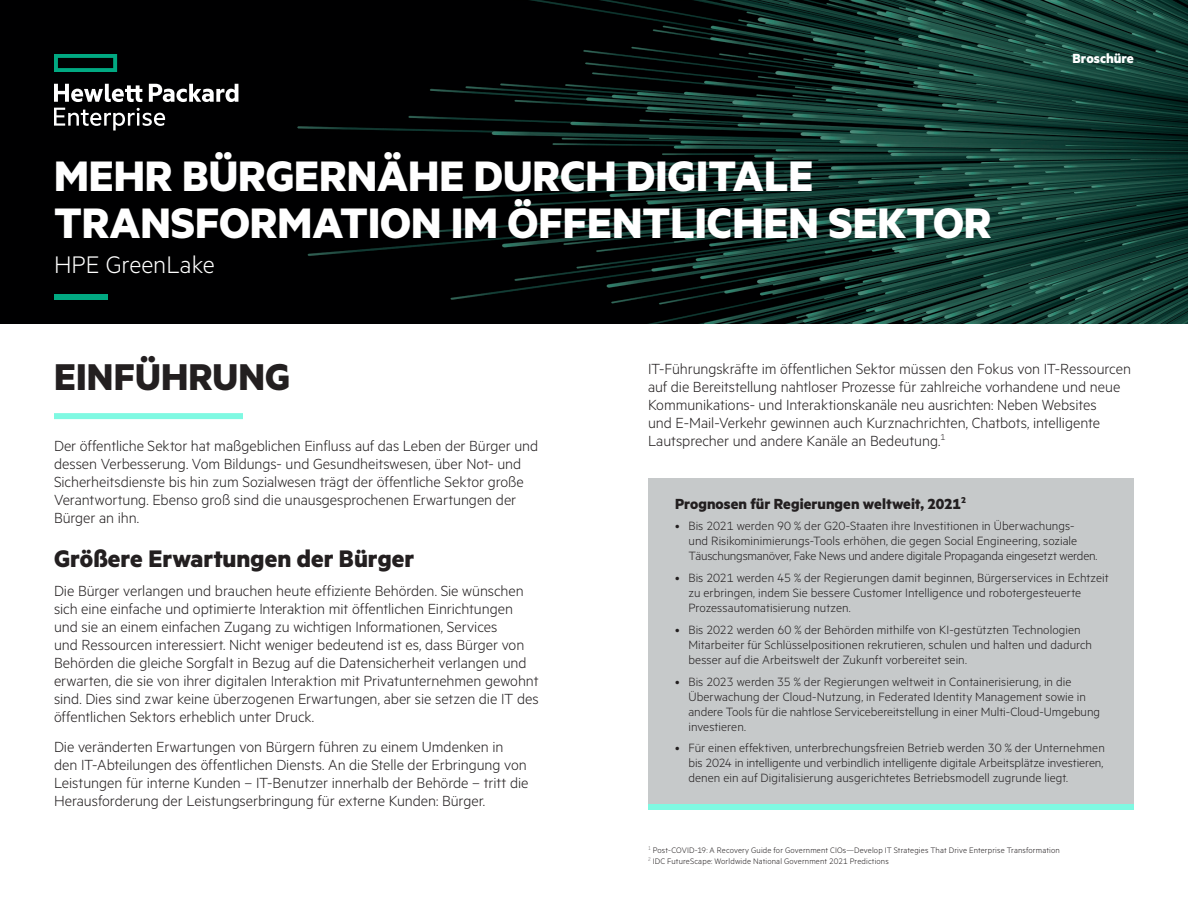
<style>
.page{position:relative;width:1188px;height:918px;background:#fff}
.page>*{position:absolute;margin:0;border:0;box-sizing:border-box;transform-origin:0 0}
.t1{font:700 48px/46.5px "Metric HPE";color:#fff}
.section_header{font:700 42px "Metric HPE";letter-spacing:.005em;color:#231f20}
.section_subhead{font:700 27px "Metric HPE";color:#231f20}
.t2{font:300 27px "Metric HPE";color:#fff}
.Paragraph_Style_1{font:300 16.5px/18px "Metric HPE";letter-spacing:-.005em;color:#231f20}
.callout_box_title{font:700 16.5px "Metric HPE";letter-spacing:.005em;color:#231f20}
.Descriptor_MetricHPE{font:700 15px "Metric HPE";color:#fff}
.t3{font:300 13.5px/15px "Metric HPE";letter-spacing:.005em;color:#231f20}
.t4{font:300 9px "Metric HPE";letter-spacing:.015em;color:#231f20}
</style>
<div class="page">
<svg style="left:0;top:0;width:1188px;height:324px;background:#081a17"></svg>
<div style="left:54px;top:413px;width:189px;height:6px;background:#7ff9e2"></div>
<div style="left:54px;top:294px;width:54px;height:6px;background:#01a982"></div>
<svg style="left:54px;top:54px;width:63px;height:18px"></svg>
<svg style="left:54px;top:84px;width:184px;height:47px"></svg>
<div style="left:648px;top:478px;width:486px;height:332px;background:#c6c9ca"></div>
<div style="left:648px;top:804px;width:486px;height:6px;background:#7ff9e2"></div>
<p class="t1" style="left:54px;top:152px;width:939px">MEHR BÜRGERNÄHE DURCH DIGITALE<br>TRANSFORMATION IM ÖFFENTLICHEN SEKTOR</p>
<p class="t2" style="left:54px;top:249px;width:162px">HPE GreenLake</p>
<p class="Descriptor_MetricHPE" style="left:1073px;top:49px;width:63px">Broschüre</p>
<p class="section_header" style="left:54px;top:351px;width:238px">EINFÜHRUNG</p>
<p class="Paragraph_Style_1" style="left:54px;top:436px;width:486px">Der öffentliche Sektor hat maßgeblichen Einfluss auf das Leben der Bürger und dessen Verbesserung. Vom Bildungs- und Gesundheitswesen, über Not- und Sicherheitsdienste bis hin zum Sozialwesen trägt der öffentliche Sektor große Verantwortung. Ebenso groß sind die unausgesprochenen Erwartungen der Bürger an ihn.</p>
<p class="section_subhead" style="left:54px;top:542px;width:362px">Größere Erwartungen der Bürger</p>
<p class="Paragraph_Style_1" style="left:54px;top:581px;width:486px">Die Bürger verlangen und brauchen heute effiziente Behörden. Sie wünschen sich eine einfache und optimierte Interaktion mit öffentlichen Einrichtungen und sie an einem einfachen Zugang zu wichtigen Informationen, Services<br>und Ressourcen interessiert. Nicht weniger bedeutend ist es, dass Bürger von Behörden die gleiche Sorgfalt in Bezug auf die Datensicherheit verlangen und erwarten, die sie von ihrer digitalen Interaktion mit Privatunternehmen gewohnt sind. Dies sind zwar keine überzogenen Erwartungen, aber sie setzen die IT des öffentlichen Sektors erheblich unter Druck.</p>
<p class="Paragraph_Style_1" style="left:54px;top:737px;width:476px">Die veränderten Erwartungen von Bürgern führen zu einem Umdenken in den IT-Abteilungen des öffentlichen Diensts. An die Stelle der Erbringung von Leistungen für interne Kunden – IT-Benutzer innerhalb der Behörde – tritt die Herausforderung der Leistungserbringung für externe Kunden: Bürger.</p>
<p class="Paragraph_Style_1" style="left:648px;top:359px;width:485px">IT-Führungskräfte im öffentlichen Sektor müssen den Fokus von IT-Ressourcen auf die Bereitstellung nahtloser Prozesse für zahlreiche vorhandene und neue Kommunikations- und Interaktionskanäle neu ausrichten: Neben Websites<br>und E-Mail-Verkehr gewinnen auch Kurznachrichten, Chatbots, intelligente Lautsprecher und andere Kanäle an Bedeutung.<sup>1</sup></p>
<p class="callout_box_title" style="left:675px;top:493px;width:293px">Prognosen für Regierungen weltweit, 2021<sup>2</sup></p>
<p class="t3" style="left:688px;top:518px;width:411px;text-indent:-14px">• Bis 2021 werden 90 % der G20-Staaten ihre Investitionen in Überwachungs&shy;und Risikominimierungs-Tools erhöhen, die gegen Social Engineering, soziale<br>Täuschungsmanöver, Fake News und andere digitale Propaganda eingesetzt werden.</p>
<p class="t3" style="left:688px;top:570px;width:422px;text-indent:-14px">• Bis 2021 werden 45 % der Regierungen damit beginnen, Bürgerservices in Echtzeit zu erbringen, indem Sie bessere Customer Intelligence und robotergesteuerte<br>Prozessautomatisierung nutzen.</p>
<p class="t3" style="left:688px;top:621px;width:405px;text-indent:-14px">• Bis 2022 werden 60 % der Behörden mithilfe von KI-gestützten Technologien<br>Mitarbeiter für Schlüsselpositionen rekrutieren, schulen und halten und dadurch besser auf die Arbeitswelt der Zukunft vorbereitet sein.</p>
<p class="t3" style="left:688px;top:673px;width:413px;text-indent:-14px">• Bis 2023 werden 35 % der Regierungen weltweit in Containerisierung, in die Überwachung der Cloud-Nutzung, in Federated Identity Management sowie in andere Tools für die nahtlose Servicebereitstellung in einer Multi-Cloud-Umgebung investieren.</p>
<p class="t3" style="left:688px;top:740px;width:418px;text-align:justify;text-indent:-14px">• Für einen effektiven, unterbrechungsfreien Betrieb werden 30 % der Unternehmen bis 2024 in intelligente und verbindlich intelligente digitale Arbeitsplätze investieren, denen ein auf Digitalisierung ausgerichtetes Betriebsmodell zugrunde liegt.</p>
<p class="t4" style="left:648px;top:845px;width:413px"><sup>1</sup> Post-COVID-19: A Recovery Guide for Government CIOs—Develop IT Strategies That Drive Enterprise Transformation</p>
<p class="t4" style="left:648px;top:856px;width:242px"><sup>2</sup> IDC FutureScape: Worldwide National Government 2021 Predictions</p>
</div>
